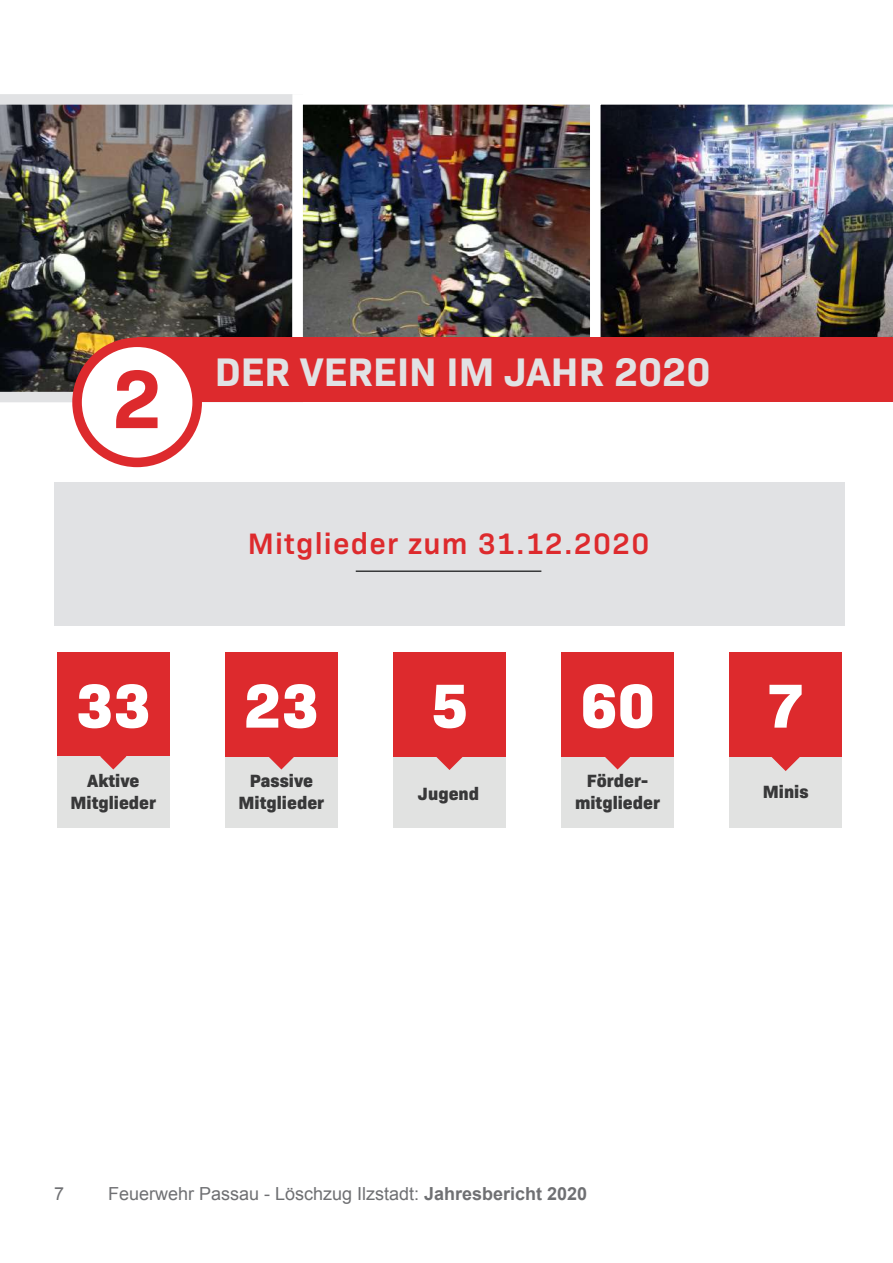
<style>
.page{position:relative;width:893px;height:1263px;background:#fff}
.page>*{position:absolute;margin:0;border:0;box-sizing:border-box;transform-origin:0 0}
.t1{font:700 84px "Bio Sans";color:#dd2a2d}
.t2{font:800 63px "Bio Sans";color:#fff}
.t3{font:700 40.5px "Bio Sans";color:#e1e2e4}
.t4{font:600 30px "Bio Sans";letter-spacing:.04em;color:#dd2a2d}
.t5{font:800 18px/21.6px "Bio Sans";color:#383839;text-align:center}
.t6{font:18px "Arial";color:#6f7073}
.s1{font-weight:700}
</style>
<div class="page">
<img style="left:0;top:94px;width:292px;height:308px">
<img style="left:303px;top:105px;width:287px;height:232px">
<div style="left:292px;top:94px;width:309px;height:308px;border:10px solid #fff"></div>
<img style="left:590px;top:94px;width:303px;height:243px">
<div style="left:137px;top:337px;width:756px;height:65px;background:#dd2a2d"></div>
<div style="left:72px;top:337px;width:130px;height:130px;background:#dd2a2d;border-radius:50%"></div>
<div style="left:82px;top:347px;width:110px;height:111px;background:#fff;border-radius:50%"></div>
<div style="left:54px;top:483px;width:791px;height:143px;background:#e1e2e4"></div>
<hr style="left:356px;top:570px;width:185px;height:2px;background:#383839">
<div style="left:57px;top:653px;width:113px;height:104px;background:#dd2a2d"></div>
<div style="left:57px;top:757px;width:113px;height:71px;background:#e1e2e1"></div>
<div style="left:225px;top:757px;width:113px;height:71px;background:#e1e2e1"></div>
<div style="left:561px;top:757px;width:113px;height:71px;background:#e1e2e1"></div>
<div style="left:729px;top:757px;width:113px;height:71px;background:#e1e2e1"></div>
<div style="left:393px;top:757px;width:113px;height:71px;background:#e1e2e1"></div>
<div style="left:225px;top:653px;width:113px;height:104px;background:#dd2a2d"></div>
<div style="left:393px;top:653px;width:113px;height:104px;background:#dd2a2d"></div>
<div style="left:561px;top:653px;width:113px;height:104px;background:#dd2a2d"></div>
<div style="left:729px;top:653px;width:113px;height:104px;background:#dd2a2d"></div>
<svg style="left:100px;top:756px;width:26px;height:13px"></svg>
<svg style="left:269px;top:757px;width:25px;height:12px"></svg>
<svg style="left:436px;top:757px;width:27px;height:13px"></svg>
<svg style="left:605px;top:757px;width:25px;height:12px"></svg>
<svg style="left:771px;top:757px;width:29px;height:14px"></svg>
<h1 class="t1" style="left:112px;top:334px;width:52px">2</h1>
<h3 class="t3" style="left:215px;top:341px;width:497px">DER VEREIN IM JAHR 2020</h3>
<h3 class="t4" style="left:248px;top:521px;width:403px">Mitglieder zum 31.12.2020</h3>
<h2 class="t2" style="left:76px;top:656px;width:76px">33</h2>
<h2 class="t2" style="left:244px;top:656px;width:76px">23</h2>
<h2 class="t2" style="left:431px;top:656px;width:39px">5</h2>
<h2 class="t2" style="left:580px;top:656px;width:76px">60</h2>
<h2 class="t2" style="left:767px;top:656px;width:39px">7</h2>
<p class="t5" style="left:70px;top:769px;width:87px">Aktive<br>Mitglieder</p>
<p class="t5" style="left:239px;top:769px;width:87px">Passive<br>Mitglieder</p>
<p class="t5" style="left:575px;top:769px;width:87px">Förder&shy;mitglieder</p>
<p class="t5" style="left:418px;top:781px;width:63px">Jugend</p>
<p class="t5" style="left:763px;top:779px;width:47px">Minis</p>
<p class="t6" style="left:54px;top:1181px;width:12px">7</p>
<p class="t6" style="left:108px;top:1181px;width:481px">Feuerwehr Passau - Löschzug Ilzstadt: <span class="s1">Jahresbericht 2020</span></p>
</div>
